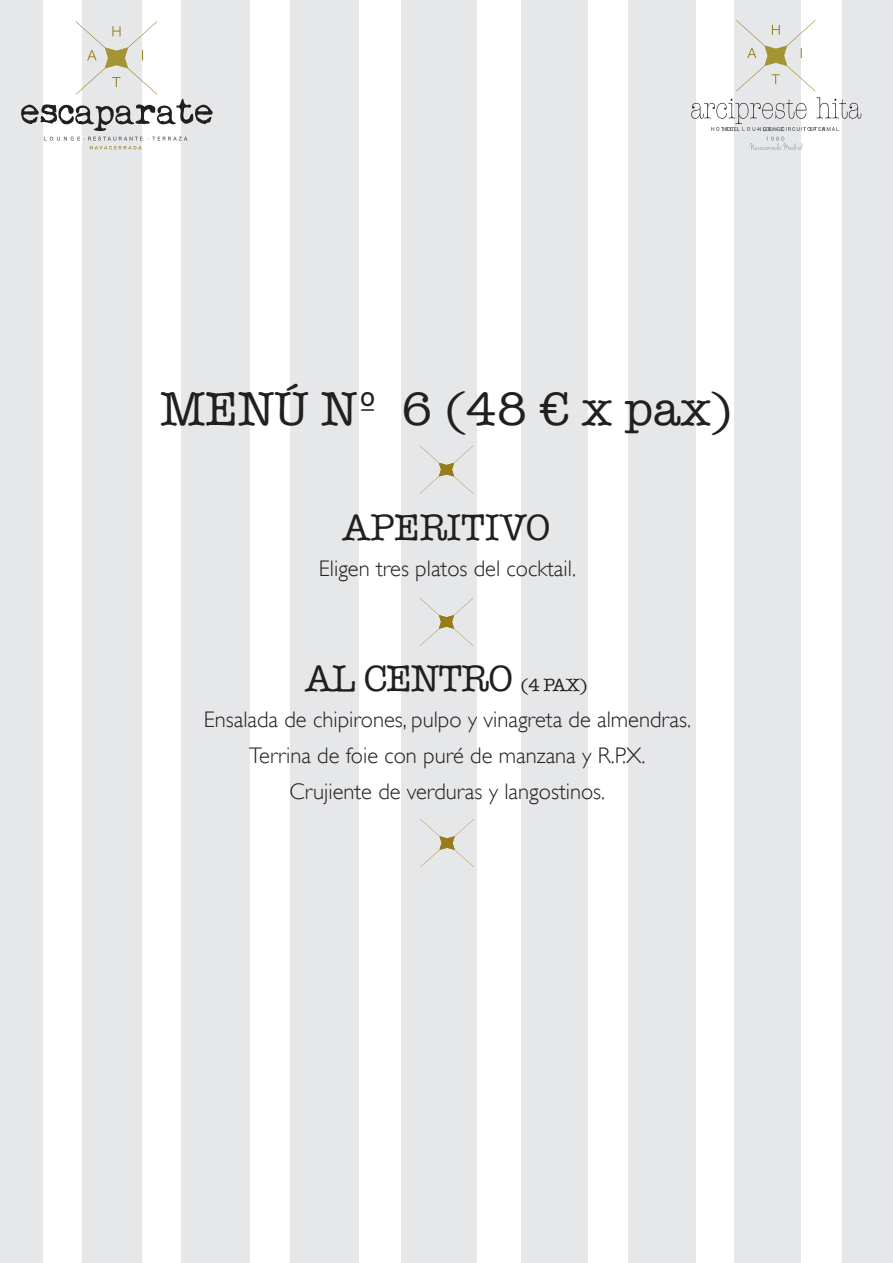
<style>
.page{position:relative;width:893px;height:1263px;background:#fff}
.page>*{position:absolute;margin:0;border:0;box-sizing:border-box;transform-origin:0 0}
.t1{font:48px "American Typewriter";color:#231f20}
.t2{font:37.5px "American Typewriter";letter-spacing:-.025em;color:#231f20}
.t3{font:37.5px "American Typewriter";letter-spacing:-.005em;color:#231f20}
.t4{font:300 22.5px "Gill Sans";color:#231f20}
.t5{font:4.8px "Hira Kaku Pro W6";color:#57585a;scale:.94 1}
.s1{font-size:18px}
</style>
<div class="page">
<div style="left:0;top:0;width:43px;height:1263px;background:#e6e7e9"></div>
<div style="left:82px;top:0;width:60px;height:1263px;background:#e6e7e9"></div>
<div style="left:182px;top:0;width:68px;height:1263px;background:#e6e7e9"></div>
<div style="left:291px;top:0;width:68px;height:1263px;background:#e6e7e9"></div>
<div style="left:401px;top:0;width:76px;height:1263px;background:#e6e7e9"></div>
<div style="left:522px;top:0;width:66px;height:1263px;background:#e6e7e9"></div>
<div style="left:628px;top:0;width:68px;height:1263px;background:#e6e7e9"></div>
<div style="left:734px;top:0;width:66px;height:1263px;background:#e6e7e9"></div>
<div style="left:842px;top:0;width:51px;height:1263px;background:#e6e7e9"></div>
<svg style="left:44px;top:137px;width:143px;height:12px"></svg>
<svg style="left:21px;top:21px;width:192px;height:110px"></svg>
<svg style="left:736px;top:20px;width:79px;height:71px"></svg>
<svg style="left:749px;top:137px;width:54px;height:14px"></svg>
<svg style="left:691px;top:97px;width:170px;height:34px"></svg>
<svg style="left:420px;top:445px;width:53px;height:49px"></svg>
<svg style="left:420px;top:598px;width:53px;height:48px"></svg>
<svg style="left:420px;top:819px;width:54px;height:48px"></svg>
<p class="t5" style="left:723px;top:125px;width:19px">HOTEL</p>
<p class="t5" style="left:763px;top:125px;width:23px">LOUNGE</p>
<p class="t5" style="left:809px;top:125px;width:18px">SP A</p>
<p class="t1" style="left:160px;top:372px;width:574px">MENÚ Nº 6 (48 € x pax)</p>
<p class="t3" style="left:343px;top:499px;width:209px">APERITIVO</p>
<p class="t4" style="left:319px;top:555px;width:259px">Eligen tres platos del cocktail.</p>
<p class="t2" style="left:305px;top:650px;width:284px">AL CENTRO <span class="s1">(4 PAX)</span></p>
<p class="t4" style="left:204px;top:706px;width:489px">Ensalada de chipirones, pulpo y vinagreta de almendras.</p>
<p class="t4" style="left:249px;top:742px;width:398px">Terrina de foie con puré de manzana y R.P.X.</p>
<p class="t4" style="left:290px;top:778px;width:317px">Crujiente de verduras y langostinos.</p>
</div>
